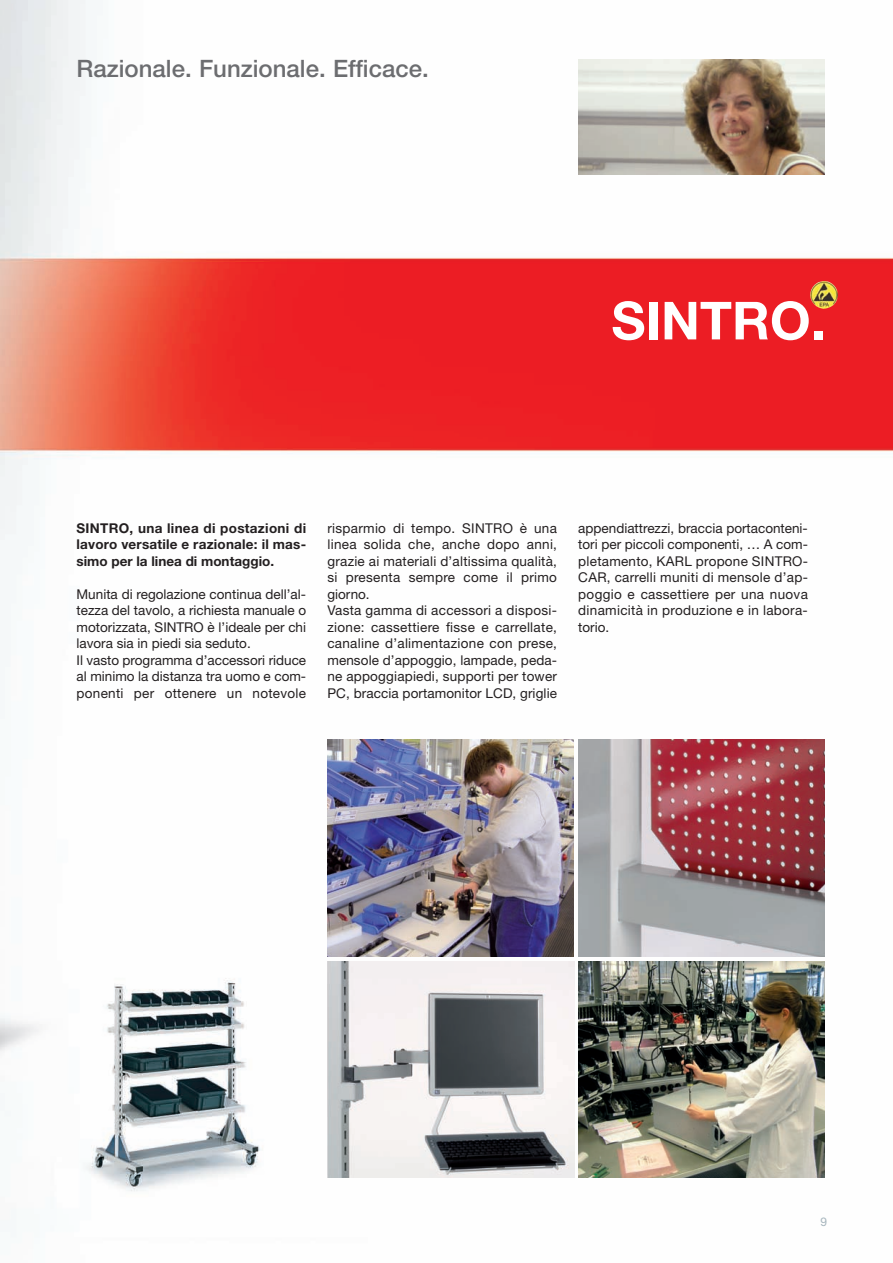
<style>
.page{position:relative;width:893px;height:1263px;background:#fff}
.page>*{position:absolute;margin:0;border:0;box-sizing:border-box;transform-origin:0 0}
.t1{font:700 52.5px "Helvetica Neue";color:#fff}
.t2{font:500 24px "Helvetica Neue";color:#6c6d70}
.t3{font:13.5px/16.5px "Helvetica Neue";letter-spacing:.015em;color:#231f20}
.t4{font:700 13.5px/16.5px "Helvetica Neue";letter-spacing:.01em;color:#231f20;text-align:justify}
.t5{font:12px "Helvetica Neue";color:#a7b6be}
</style>
<div class="page">
<img style="left:0;top:0;width:893px;height:1191px">
<img style="left:578px;top:60px;width:247px;height:114px">
<img style="left:578px;top:961px;width:247px;height:217px">
<img style="left:327px;top:961px;width:247px;height:217px">
<img style="left:578px;top:740px;width:247px;height:217px">
<img style="left:327px;top:740px;width:247px;height:217px">
<img style="left:810px;top:281px;width:28px;height:28px">
<h2 class="t2" style="left:77px;top:60px;width:354px">Razionale. Funzionale. Efficace.</h2>
<h1 class="t1" style="left:611px;top:302px;width:215px">SINTRO.</h1>
<p class="t4" style="left:77px;top:521px;width:231px">SINTRO, una linea di postazioni di lavoro versatile e razionale: il mas&shy;simo per la linea di montaggio.</p>
<p class="t3" style="left:77px;top:587px;width:231px">Munita di regolazione continua dell’al&shy;tezza del tavolo, a richiesta manuale o motorizzata, SINTRO è l’ideale per chi lavora sia in piedi sia seduto.<br>Il vasto programma d’accessori riduce al minimo la distanza tra uomo e com&shy;ponenti per ottenere un notevole</p>
<p class="t3" style="left:327px;top:521px;width:231px">risparmio di tempo. SINTRO è una linea solida che, anche dopo anni, grazie ai materiali d’altissima qualità, si presenta sempre come il primo giorno.<br>Vasta gamma di accessori a disposi&shy;zione: cassettiere fisse e carrellate, canaline d’alimentazione con prese, mensole d’appoggio, lampade, peda&shy;ne appoggiapiedi, supporti per tower PC, braccia portamonitor LCD, griglie</p>
<p class="t3" style="left:578px;top:521px;width:231px;text-align:justify">appendiattrezzi, braccia portaconteni&shy;tori per piccoli componenti, … A com&shy;pletamento, KARL propone SINTRO-CAR, carrelli muniti di mensole d’ap&shy;poggio e cassettiere per una nuova dinamicità in produzione e in labora&shy;torio.</p>
<p class="t5" style="left:820px;top:1217px;width:8px">9</p>
</div>
